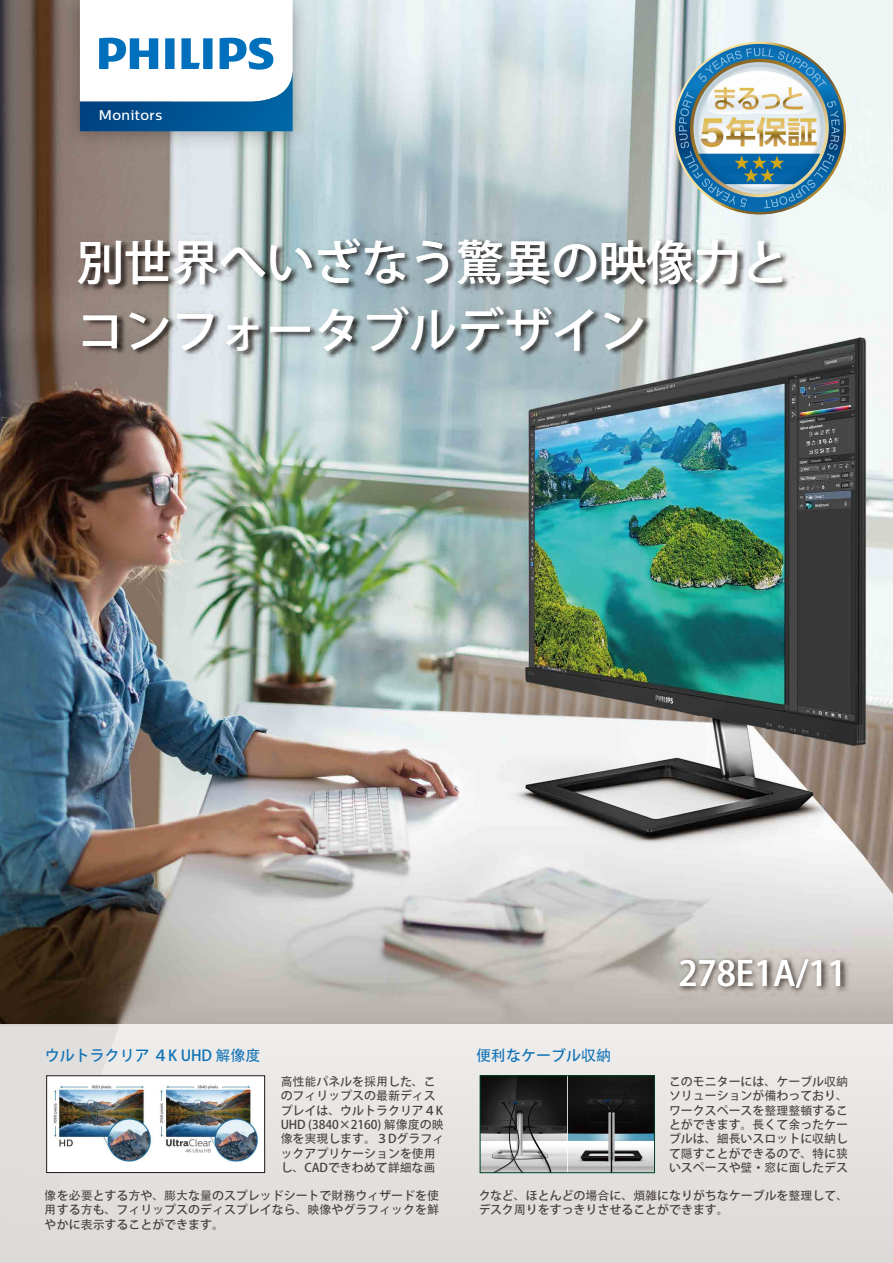
<style>
.page{position:relative;width:893px;height:1263px;background:#fff}
.page>*{position:absolute;margin:0;border:0;box-sizing:border-box;transform-origin:0 0}
.t1{font:500 47.4px/67.9px "Koz Go Pr 6 N";color:#fff}
.t2{font:500 34.05px "Koz Go Pr 6 N";color:#fff}
.t3{font:15px "Gill Sans Alt One WGL Bold G Bpc EUC H";color:#1072b6}
.t4{font:500 13.95px "Centrale Sans";letter-spacing:.035em;color:#fff}
.t5{font:12px/14.4px "Gill Sans Alt One WGL G Bpc EUC H";letter-spacing:-.005em;color:#221815}
</style>
<div class="page">
<img style="left:0;top:0;width:893px;height:1024px">
<img style="left:54px;top:0;width:265px;height:157px">
<svg style="left:80px;top:0;width:213px;height:131px"></svg>
<img style="left:74px;top:234px;width:728px;height:142px">
<img style="left:671px;top:951px;width:188px;height:60px">
<div style="left:0;top:1024px;width:893px;height:239px;background:linear-gradient(to right,#e2e0df,#e6e5e3)"></div>
<img style="left:482px;top:1077px;width:171px;height:94px">
<div style="left:480px;top:1075px;width:175px;height:98px;border:1px solid #004021"></div>
<div style="left:46px;top:1075px;width:219px;height:98px;background:#fff;border:1px solid #221815"></div>
<img style="left:53px;top:1084px;width:205px;height:78px">
<img style="left:673px;top:42px;width:173px;height:173px;border-radius:86px">
<p class="t4" style="left:99px;top:107px;width:65px">Monitors</p>
<h1 class="t1" style="left:77px;top:230px;width:713px">別世界へいざなう驚異の映像力とコンフォータブルデザイン</h1>
<h2 class="t2" style="left:678px;top:954px;width:170px">278E1A/11</h2>
<p class="t3" style="left:45px;top:1047px;width:217px">ウルトラクリア ４K UHD 解像度</p>
<p class="t3" style="left:476px;top:1047px;width:136px">便利なケーブル収納</p>
<p class="t5" style="left:281px;top:1074px;width:165px">高性能パネルを採用した、このフィリップスの最新ディスプレイは、ウルトラクリア４K<br>UHD (3840×2160) 解像度の映像を実現します。３Dグラフィックアプリケーションを使用し、CADできわめて詳細な画</p>
<p class="t5" style="left:45px;top:1188px;width:396px;text-align:justify">像を必要とする方や、膨大な量のスプレッドシートで財務ウィザードを使用する方も、フィリップスのディスプレイなら、映像やグラフィックを鮮やかに表示することができます。</p>
<p class="t5" style="left:669px;top:1074px;width:181px;text-align:justify">このモニターには、ケーブル収納ソリューションが備わっており、ワークスペースを整理整頓することができます。長くて余ったケーブルは、細長いスロットに収納して隠すことができるので、特に狭いスペースや壁·窓に面したデス</p>
<p class="t5" style="left:478px;top:1188px;width:372px">クなど、ほとんどの場合に、煩雑になりがちなケーブルを整理して、デスク周りをすっきりさせることができます。</p>
</div>
